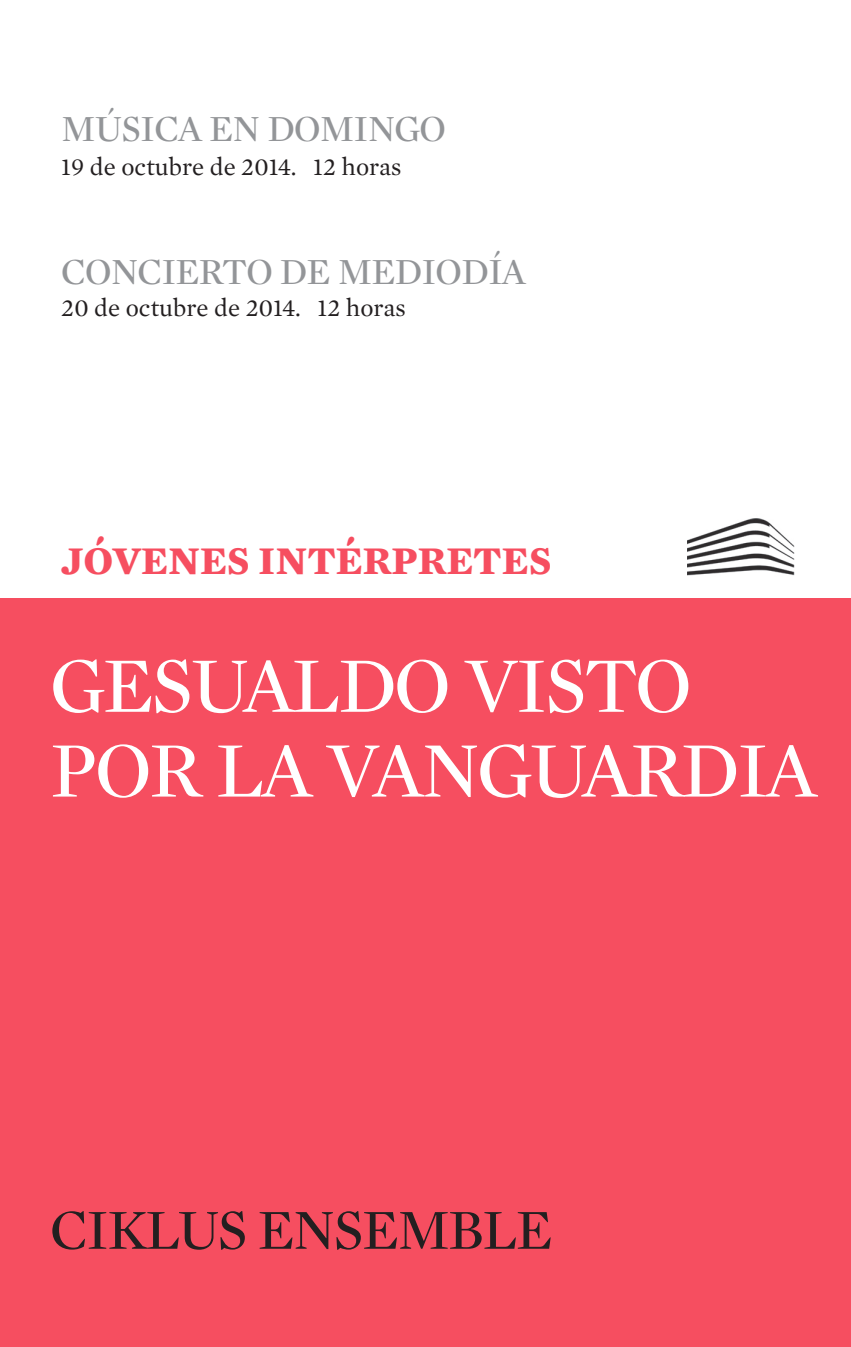
<style>
.page{position:relative;width:851px;height:1347px;background:#fff}
.page>*{position:absolute;margin:0;border:0;box-sizing:border-box;transform-origin:0 0}
.t1{font:80px/84.8px "Mercury Display";letter-spacing:-.03em;color:#fff}
.t2{font:57.5px "Mercury Display";letter-spacing:-.03em;color:#231f20}
.t3{font:700 40px "Mercury Text G1";color:#f64e60}
.t4{font:37.5px "Mercury Display";letter-spacing:-.02em;color:#939598}
.t5{font:25px "Mercury Text G1";color:#231f20}
</style>
<div class="page">
<div style="left:0;top:599px;width:850px;height:747px;background:#f64e60"></div>
<img style="left:687px;top:518px;width:107px;height:58px">
<p class="t4" style="left:61px;top:103px;width:386px">MÚSICA EN DOMINGO</p>
<p class="t5" style="left:61px;top:151px;width:341px">19 de octubre de 2014. 12 horas</p>
<p class="t4" style="left:61px;top:245px;width:466px">CONCIERTO DE MEDIODÍA</p>
<p class="t5" style="left:61px;top:292px;width:346px">20 de octubre de 2014. 12 horas</p>
<p class="t3" style="left:61px;top:535px;width:492px">JÓVENES INTÉRPRETES</p>
<p class="t1" style="left:50px;top:640px;width:768px">GESUALDO VISTO<br>POR LA VANGUARDIA</p>
<p class="t2" style="left:50px;top:1189px;width:504px">CIKLUS ENSEMBLE</p>
</div>
